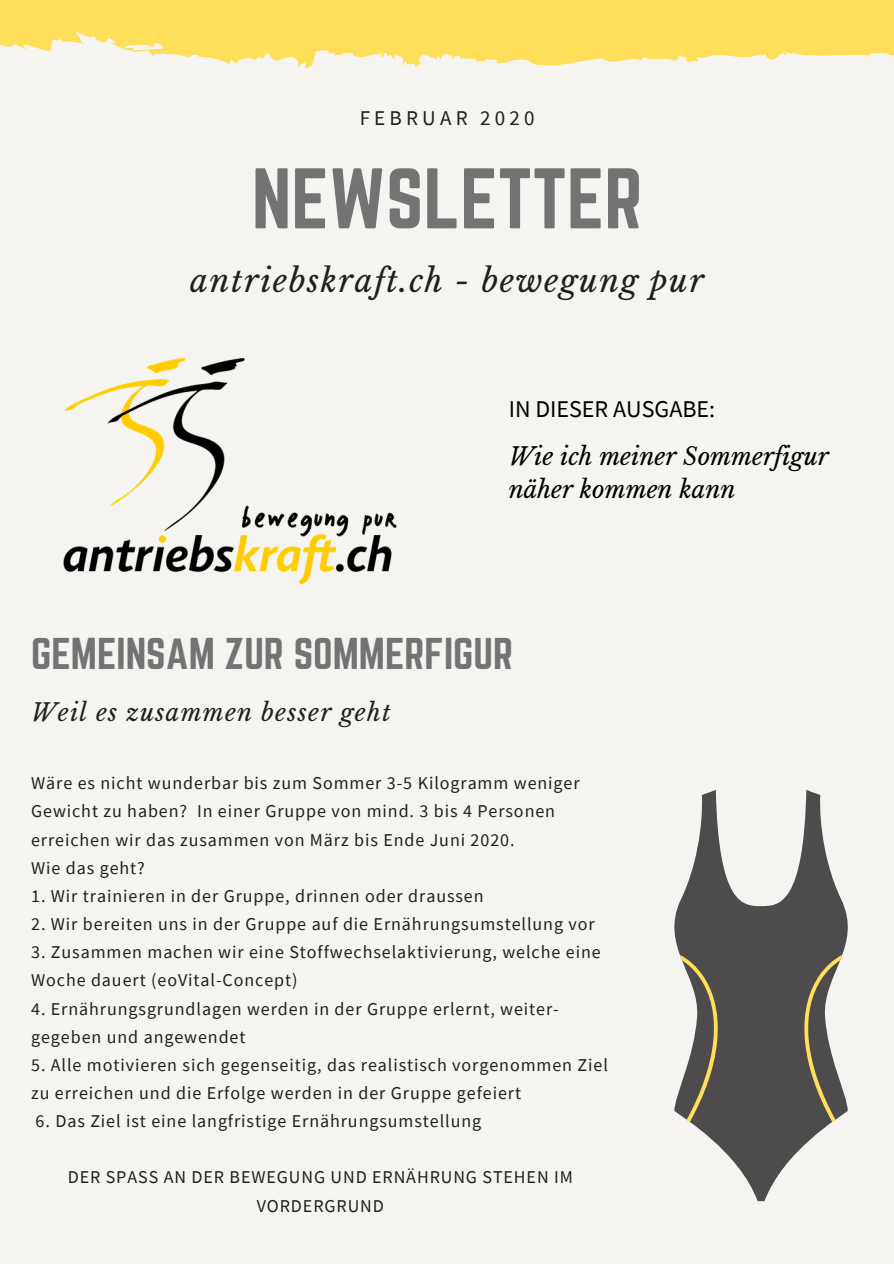
<style>
.page{position:relative;width:894px;height:1264px;background:#fff}
.page>*{position:absolute;margin:0;border:0;box-sizing:border-box;transform-origin:0 0}
.t1{font:75px "Norwester";color:#737373}
.t2{font:39px "Norwester";color:#737373}
.t3{font:italic 31.5px "Libre Baskerville";letter-spacing:.05em;color:#1f1f1f}
.t4{font:italic 24px/32.7px "Libre Baskerville";color:#000}
.t5{font:italic 24px "Libre Baskerville";letter-spacing:.05em;color:#1f1f1f}
.t6{font:24px "Source Sans Pro";color:#000}
.t7{font:21px "Source Sans Pro";letter-spacing:.2em;color:#1f1f1f}
.t8{font:18px/28.2px "Source Sans Pro";letter-spacing:.05em;color:#1f1f1f}
</style>
<div class="page">
<div style="left:0;top:0;width:893px;height:1263px;background:#f5f4f1"></div>
<svg style="left:0;top:0;width:893px;height:69px;fill:#ffde59"></svg>
<img style="left:63px;top:357px;width:334px;height:228px">
<svg style="left:674px;top:789px;width:174px;height:412px;fill:#4e4b4c"></svg>
<svg style="left:679px;top:954px;width:43px;height:168px"></svg>
<svg style="left:799px;top:954px;width:43px;height:168px"></svg>
<p class="t7" style="left:359px;top:104px;width:176px">FEBRUAR 2020</p>
<h1 class="t1" style="left:252px;top:163px;width:392px">NEWSLETTER</h1>
<h3 class="t3" style="left:190px;top:262px;width:515px">antriebskraft.ch - bewegung pur</h3>
<h3 class="t6" style="left:508px;top:393px;width:208px">IN DIESER AUSGABE:</h3>
<h3 class="t4" style="left:508px;top:441px;width:322px">Wie ich meiner Sommerfigur näher kommen kann</h3>
<h2 class="t2" style="left:31px;top:635px;width:483px">GEMEINSAM ZUR SOMMERFIGUR</h2>
<h3 class="t5" style="left:31px;top:697px;width:361px">Weil es zusammen besser geht</h3>
<p class="t8" style="left:31px;top:768px;width:550px">Wäre es nicht wunderbar bis zum Sommer 3-5 Kilogramm weniger Gewicht zu haben? In einer Gruppe von mind. 3 bis 4 Personen erreichen wir das zusammen von März bis Ende Juni 2020.<br>Wie das geht?</p>
<p class="t8" style="left:31px;top:881px;width:454px">1. Wir trainieren in der Gruppe, drinnen oder draussen</p>
<p class="t8" style="left:31px;top:909px;width:565px">2. Wir bereiten uns in der Gruppe auf die Ernährungsumstellung vor</p>
<p class="t8" style="left:31px;top:937px;width:571px">3. Zusammen machen wir eine Stoffwechselaktivierung, welche eine<br>Woche dauert (eoVital-Concept)</p>
<p class="t8" style="left:31px;top:994px;width:529px">4. Ernährungsgrundlagen werden in der Gruppe erlernt, weiter&shy;gegeben und angewendet</p>
<p class="t8" style="left:31px;top:1050px;width:578px">5. Alle motivieren sich gegenseitig, das realistisch vorgenommen Ziel zu erreichen und die Erfolge werden in der Gruppe gefeiert</p>
<p class="t8" style="left:36px;top:1106px;width:447px">6. Das Ziel ist eine langfristige Ernährungsumstellung</p>
<p class="t8" style="left:68px;top:1162px;width:506px;text-align:center">DER SPASS AN DER BEWEGUNG UND ERNÄHRUNG STEHEN IM<br>VORDERGRUND</p>
</div>
